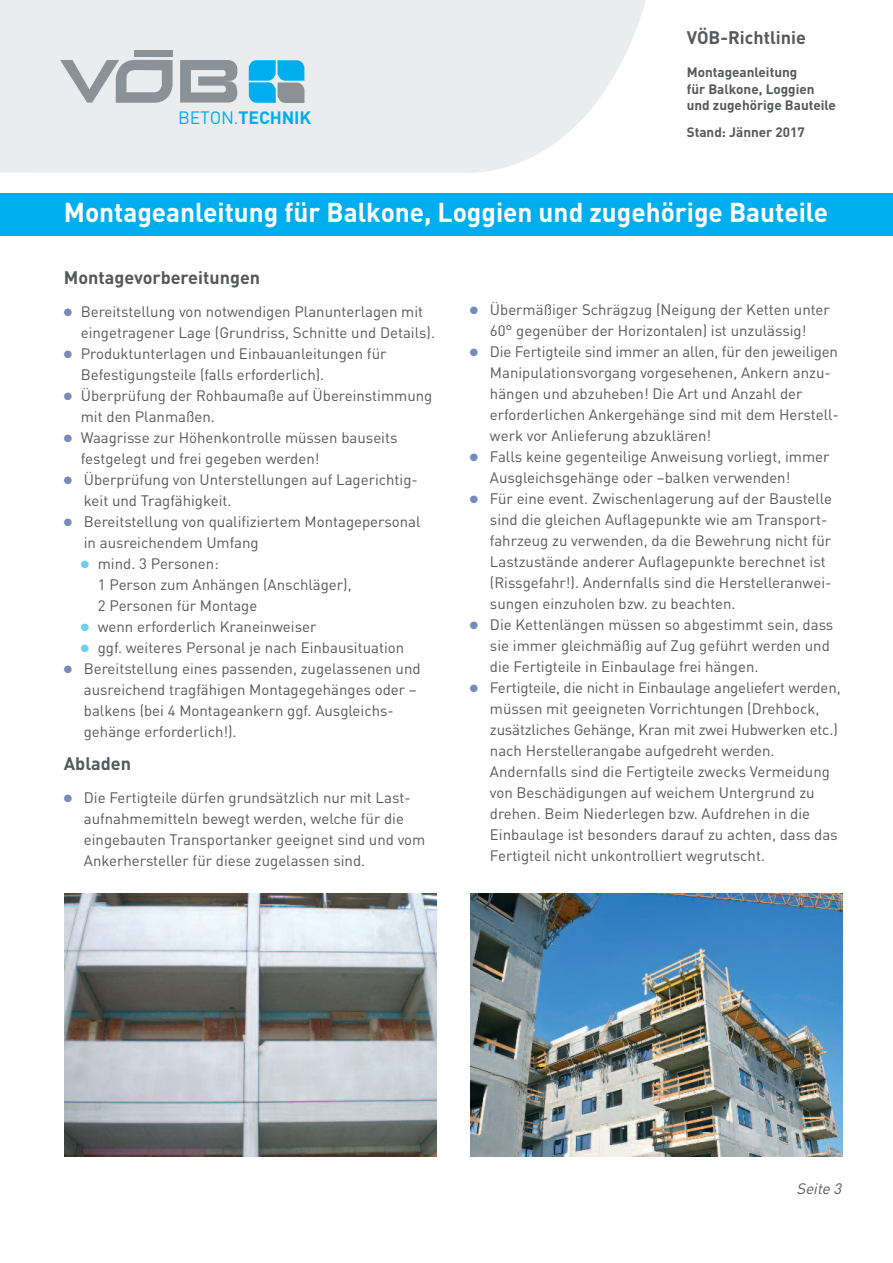
<style>
.page{position:relative;width:893px;height:1263px;background:#fff}
.page>*{position:absolute;margin:0;border:0;box-sizing:border-box;transform-origin:0 0}
.t1{font:700 27px "DINOT";color:#fff}
.t2{font:700 18px "DINOT";color:#57585a}
.t3{font:700 17.7px "DINOT";letter-spacing:-.01em;color:#00aeef}
.t4{font:15px/21px "DINOT";color:#57585a}
.t5{font:italic 15px "DINOT";color:#57585a}
.t6{font:700 13.5px/16.5px "DINOT";color:#57585a}
.s1{font-weight:400}
.s2{color:#768bbc}
.s3{color:#6bcff6}
</style>
<div class="page">
<svg style="left:0;top:0;width:646px;height:173px;background:#ebedef"></svg>
<div style="left:134px;top:51px;width:38px;height:6px;background:#8a9297"></div>
<svg style="left:180px;top:60px;width:59px;height:43px;background:#a4aaae"></svg>
<svg style="left:60px;top:60px;width:113px;height:43px;background:#babfc3"></svg>
<svg style="left:249px;top:60px;width:55px;height:43px;background:#3bafdb"></svg>
<div style="left:0;top:193px;width:893px;height:43px;background:#00aeef"></div>
<img style="left:64px;top:893px;width:372px;height:264px">
<img style="left:470px;top:893px;width:372px;height:264px">
<p class="t3" style="left:178px;top:111px;width:134px"><span class="s1">BETON.</span>TECHNIK</p>
<p class="t2" style="left:687px;top:31px;width:121px">VÖB-Richtlinie</p>
<p class="t6" style="left:687px;top:65px;width:151px">Montageanleitung<br>für Balkone, Loggien und zugehörige Bauteile</p>
<p class="t6" style="left:687px;top:125px;width:120px">Stand: Jänner 2017</p>
<h1 class="t1" style="left:64px;top:203px;width:766px">Montageanleitung für Balkone, Loggien und zugehörige Bauteile</h1>
<p class="t2" style="left:64px;top:271px;width:198px">Montagevorbereitungen</p>
<p class="t4" style="left:81px;top:303px;width:356px;text-indent:-17px"><span class="s2">●</span> Bereitstellung von notwendigen Planunterlagen mit eingetragener Lage (Grundriss, Schnitte und Details).</p>
<p class="t4" style="left:81px;top:345px;width:307px;text-indent:-17px"><span class="s2">●</span> Produktunterlagen und Einbauanleitungen für<br>Befestigungsteile (falls erforderlich).</p>
<p class="t4" style="left:81px;top:387px;width:353px;text-indent:-17px"><span class="s2">●</span> Überprüfung der Rohbaumaße auf Übereinstimmung mit den Planmaßen.</p>
<p class="t4" style="left:81px;top:429px;width:318px;text-indent:-17px"><span class="s2">●</span> Waagrisse zur Höhenkontrolle müssen bauseits festgelegt und frei gegeben werden!</p>
<p class="t4" style="left:84px;top:471px;width:336px;text-indent:-20px"><span class="s2">●</span> Überprüfung von Unterstellungen auf Lagerichtig&shy;keit und Tragfähigkeit.</p>
<p class="t4" style="left:84px;top:513px;width:338px;text-indent:-20px"><span class="s2">●</span> Bereitstellung von qualifiziertem Montagepersonal in ausreichendem Umfang</p>
<p class="t4" style="left:98px;top:555px;width:255px;text-indent:-17px"><span class="s3">●</span> mind. 3 Personen:<br>1 Person zum Anhängen (Anschläger),<br>2 Personen für Montage</p>
<p class="t4" style="left:81px;top:618px;width:237px"><span class="s3">●</span> wenn erforderlich Kraneinweiser</p>
<p class="t4" style="left:81px;top:639px;width:325px"><span class="s3">●</span> ggf. weiteres Personal je nach Einbausituation</p>
<p class="t4" style="left:84px;top:660px;width:338px;text-indent:-20px"><span class="s2">●</span> Bereitstellung eines passenden, zugelassenen und ausreichend tragfähigen Montagegehänges oder – balkens (bei 4 Montageankern ggf. Ausgleichs&shy;gehänge erforderlich!).</p>
<p class="t2" style="left:64px;top:757px;width:69px">Abladen</p>
<p class="t4" style="left:84px;top:789px;width:343px;text-indent:-20px"><span class="s2">●</span> Die Fertigteile dürfen grundsätzlich nur mit Last&shy;aufnahmemitteln bewegt werden, welche für die eingebauten Transportanker geeignet sind und vom Ankerhersteller für diese zugelassen sind.</p>
<p class="t4" style="left:470px;top:301px;width:361px;text-align:center"><span class="s2">●</span> Übermäßiger Schrägzug (Neigung der Ketten unter<br>60° gegenüber der Horizontalen) ist unzulässig!</p>
<p class="t4" style="left:490px;top:343px;width:351px;text-indent:-20px"><span class="s2">●</span> Die Fertigteile sind immer an allen, für den jeweiligen Manipulationsvorgang vorgesehenen, Ankern anzu&shy;hängen und abzuheben! Die Art und Anzahl der erforderlichen Ankergehänge sind mit dem Herstell&shy;werk vor Anlieferung abzuklären!</p>
<p class="t4" style="left:490px;top:448px;width:341px;text-indent:-20px"><span class="s2">●</span> Falls keine gegenteilige Anweisung vorliegt, immer<br>Ausgleichsgehänge oder –balken verwenden!</p>
<p class="t4" style="left:490px;top:490px;width:344px;text-indent:-20px"><span class="s2">●</span> Für eine event. Zwischenlagerung auf der Baustelle sind die gleichen Auflagepunkte wie am Transport&shy;fahrzeug zu verwenden, da die Bewehrung nicht für Lastzustände anderer Auflagepunkte berechnet ist (Rissgefahr!). Andernfalls sind die Herstelleranwei&shy;sungen einzuholen bzw. zu beachten.</p>
<p class="t4" style="left:490px;top:616px;width:345px;text-indent:-20px"><span class="s2">●</span> Die Kettenlängen müssen so abgestimmt sein, dass sie immer gleichmäßig auf Zug geführt werden und die Fertigteile in Einbaulage frei hängen.</p>
<p class="t4" style="left:490px;top:679px;width:352px;text-indent:-20px"><span class="s2">●</span> Fertigteile, die nicht in Einbaulage angeliefert werden, müssen mit geeigneten Vorrichtungen (Drehbock, zusätzliches Gehänge, Kran mit zwei Hubwerken etc.) nach Herstellerangabe aufgedreht werden.<br>Andernfalls sind die Fertigteile zwecks Vermeidung von Beschädigungen auf weichem Untergrund zu drehen. Beim Niederlegen bzw. Aufdrehen in die Einbaulage ist besonders darauf zu achten, dass das Fertigteil nicht unkontrolliert wegrutscht.</p>
<p class="t5" style="left:796px;top:1183px;width:49px">Seite 3</p>
</div>
